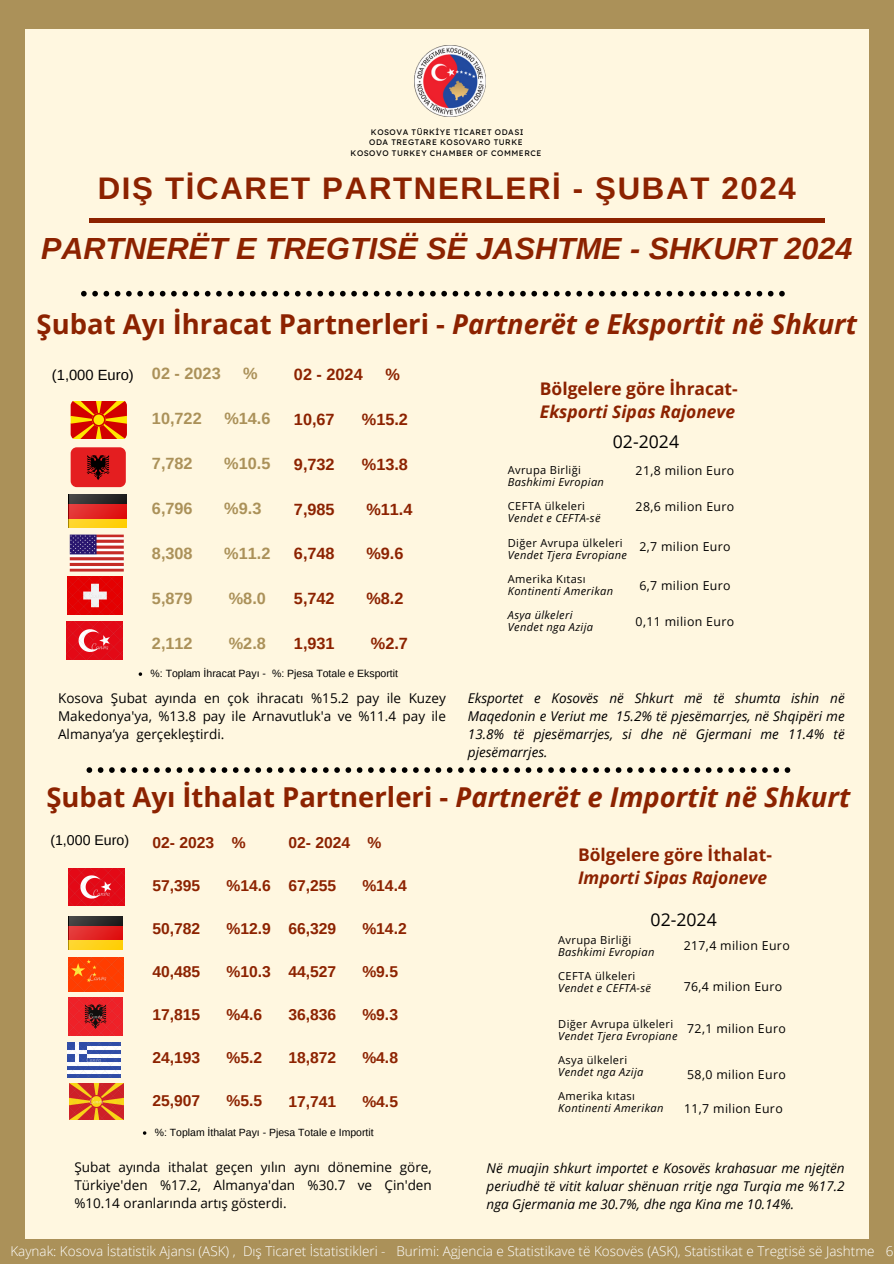
<style>
.page{position:relative;width:894px;height:1264px;background:#fff}
.page>*{position:absolute;margin:0;border:0;box-sizing:border-box;transform-origin:0 0}
.t1{font:700 31.2px "Arimo";letter-spacing:.055em;color:#8c2200}
.t2{font:italic 700 30.6px "Arimo";color:#8c2200}
.t3{font:700 27.45px "Open Sans";color:#8c2200}
.t4{font:17.7px "Open Sans";color:#000}
.t5{font:700 17.4px/23.7px "Open Sans";color:#8c2200}
.t6{font:700 16.2px "Arimo";color:#ab9159}
.t7{font:700 16.2px "Arimo";color:#8c2200}
.t8{font:700 15.6px "Arimo";color:#8c2200}
.t9{font:14.7px "Arimo";color:#000}
.t10{font:14.1px "Arimo";color:#000}
.t11{font:italic 13.5px/18px "Open Sans";color:#000;text-align:justify}
.t12{font:13.5px/18px "Open Sans";color:#000;text-align:justify}
.t13{font:300 13.5px "Open Sans";color:#fff}
.t14{font:12.3px "Open Sans";letter-spacing:.03em;color:#000}
.t15{font:italic 11.1px "Open Sans";letter-spacing:.03em;color:#000}
.t16{font:11.1px "Open Sans";letter-spacing:.03em;color:#000}
.t17{font:10.5px "Arimo";color:#000}
.t18{font:8.1px "Lexend Deca";letter-spacing:.06em;color:#000}
.s1{font-style:italic}
</style>
<div class="page">
<div style="left:0;top:0;width:893px;height:1263px;background:#ab9159"></div>
<div style="left:25px;top:30px;width:843px;height:1209px;background:#fff7e0"></div>
<img style="left:414px;top:46px;width:72px;height:71px">
<svg style="left:81px;top:291px;width:703px;height:5px"></svg>
<hr style="left:89px;top:219px;width:735px;height:3px;background:#8c2200">
<svg style="left:86px;top:767px;width:704px;height:6px"></svg>
<div style="left:71px;top:447px;width:55px;height:40px;background:#e41e20;border-radius:6px"></div>
<svg style="left:86px;top:455px;width:24px;height:25px"></svg>
<img style="left:70px;top:534px;width:54px;height:37px">
<svg style="left:69px;top:494px;width:57px;height:34px;background:#b55625"></svg>
<svg style="left:71px;top:401px;width:56px;height:37px;background:#e04b01"></svg>
<img style="left:66px;top:622px;width:56px;height:37px">
<svg style="left:69px;top:916px;width:54px;height:33px;background:#b45826"></svg>
<img style="left:68px;top:868px;width:57px;height:37px">
<img style="left:68px;top:958px;width:55px;height:33px">
<img style="left:67px;top:576px;width:55px;height:38px">
<img style="left:68px;top:1042px;width:53px;height:35px">
<img style="left:68px;top:997px;width:54px;height:38px">
<img style="left:69px;top:1083px;width:54px;height:36px">
<svg style="left:139px;top:672px;width:3px;height:4px"></svg>
<p class="t18" style="left:371px;top:126px;width:154px">KOSOVA TÜRKİYE TİCARET ODASI</p>
<p class="t18" style="left:369px;top:137px;width:155px">ODA TREGTARE KOSOVARO TURKE</p>
<p class="t18" style="left:350px;top:148px;width:192px">KOSOVO TURKEY CHAMBER OF COMMERCE</p>
<h1 class="t1" style="left:98px;top:171px;width:699px">DIŞ TİCARET PARTNERLERİ - ŞUBAT 2024</h1>
<h1 class="t2" style="left:41px;top:232px;width:812px">PARTNERËT E TREGTISË SË JASHTME - SHKURT 2024</h1>
<h3 class="t3" style="left:37px;top:304px;width:821px">Şubat Ayı İhracat Partnerleri - <span class="s1">Partnerët e Eksportit në Shkurt</span></h3>
<p class="t9" style="left:52px;top:367px;width:83px">(1,000 Euro)</p>
<p class="t6" style="left:152px;top:364px;width:70px">02 - 2023</p>
<p class="t6" style="left:243px;top:364px;width:16px">%</p>
<p class="t6" style="left:152px;top:409px;width:51px">10,722</p>
<p class="t6" style="left:224px;top:409px;width:48px">%14.6</p>
<p class="t6" style="left:152px;top:454px;width:42px">7,782</p>
<p class="t6" style="left:224px;top:454px;width:48px">%10.5</p>
<p class="t6" style="left:152px;top:499px;width:42px">6,796</p>
<p class="t6" style="left:224px;top:499px;width:39px">%9.3</p>
<p class="t6" style="left:152px;top:544px;width:42px">8,308</p>
<p class="t6" style="left:224px;top:544px;width:48px">%11.2</p>
<p class="t6" style="left:152px;top:589px;width:42px">5,879</p>
<p class="t6" style="left:229px;top:589px;width:39px">%8.0</p>
<p class="t6" style="left:152px;top:634px;width:42px">2,112</p>
<p class="t6" style="left:229px;top:634px;width:39px">%2.8</p>
<h3 class="t7" style="left:294px;top:365px;width:70px">02 - 2024</h3>
<h3 class="t7" style="left:385px;top:365px;width:16px">%</h3>
<h3 class="t7" style="left:294px;top:410px;width:42px">10,67</h3>
<h3 class="t7" style="left:362px;top:410px;width:48px">%15.2</h3>
<h3 class="t7" style="left:294px;top:455px;width:42px">9,732</h3>
<h3 class="t7" style="left:362px;top:455px;width:48px">%13.8</h3>
<h3 class="t7" style="left:294px;top:500px;width:42px">7,985</h3>
<h3 class="t7" style="left:366px;top:500px;width:48px">%11.4</h3>
<h3 class="t7" style="left:294px;top:544px;width:42px">6,748</h3>
<h3 class="t7" style="left:366px;top:544px;width:39px">%9.6</h3>
<h6 class="t7" style="left:294px;top:589px;width:42px">5,742</h6>
<h6 class="t7" style="left:366px;top:589px;width:39px">%8.2</h6>
<h3 class="t7" style="left:294px;top:634px;width:42px">1,931</h3>
<h3 class="t7" style="left:371px;top:634px;width:39px">%2.7</h3>
<h4 class="t17" style="left:150px;top:667px;width:249px">%: Toplam İhracat Payı - %: Pjesa Totale e Eksportit</h4>
<p class="t5" style="left:539px;top:376px;width:199px">Bölgelere göre İhracat-<br><span class="s1">Eksporti Sipas Rajoneve</span></p>
<p class="t4" style="left:612px;top:429px;width:68px">02-2024</p>
<p class="t16" style="left:507px;top:462px;width:74px">Avrupa Birliği</p>
<p class="t15" style="left:507px;top:474px;width:98px">Bashkimi Evropian</p>
<p class="t16" style="left:507px;top:498px;width:79px">CEFTA ülkeleri</p>
<p class="t15" style="left:507px;top:510px;width:94px">Vendet e CEFTA-së</p>
<p class="t16" style="left:507px;top:534px;width:116px">Diğer Avrupa ülkeleri</p>
<p class="t15" style="left:507px;top:546px;width:121px">Vendet Tjera Evropiane</p>
<p class="t16" style="left:507px;top:570px;width:79px">Amerika Kıtası</p>
<p class="t15" style="left:507px;top:582px;width:107px">Kontinenti Amerikan</p>
<p class="t15" style="left:507px;top:606px;width:66px">Asya ülkeleri</p>
<p class="t15" style="left:507px;top:618px;width:87px">Vendet nga Azija</p>
<p class="t14" style="left:635px;top:461px;width:100px">21,8 milion Euro</p>
<h2 class="t14" style="left:635px;top:498px;width:100px">28,6 milion Euro</h2>
<h6 class="t14" style="left:639px;top:537px;width:93px">2,7 milion Euro</h6>
<p class="t14" style="left:639px;top:576px;width:93px">6,7 milion Euro</p>
<h5 class="t14" style="left:635px;top:612px;width:100px">0,11 milion Euro</h5>
<h5 class="t12" style="left:58px;top:689px;width:389px">Kosova Şubat ayında en çok ihracatı %15.2 pay ile Kuzey Makedonya'ya, %13.8 pay ile Arnavutluk'a ve %11.4 pay ile Almanya’ya gerçekleştirdi.</h5>
<h5 class="t11" style="left:468px;top:689px;width:378px">Eksportet e Kosovës në Shkurt më të shumta ishin në Maqedonin e Veriut me 15.2% të pjesëmarrjes, në Shqipëri me 13.8% të pjesëmarrjes, si dhe në Gjermani me 11.4% të pjesëmarrjes.</h5>
<h3 class="t3" style="left:46px;top:777px;width:805px">Şubat Ayı İthalat Partnerleri - <span class="s1">Partnerët e Importit në Shkurt</span></h3>
<p class="t10" style="left:50px;top:832px;width:80px">(1,000 Euro)</p>
<p class="t8" style="left:288px;top:834px;width:95px">02- 2024 %</p>
<p class="t8" style="left:288px;top:877px;width:49px">67,255</p>
<p class="t8" style="left:362px;top:877px;width:46px">%14.4</p>
<p class="t8" style="left:288px;top:920px;width:49px">66,329</p>
<p class="t8" style="left:362px;top:920px;width:46px">%14.2</p>
<p class="t8" style="left:288px;top:963px;width:49px">44,527</p>
<p class="t8" style="left:362px;top:963px;width:37px">%9.5</p>
<p class="t8" style="left:288px;top:1006px;width:49px">36,836</p>
<p class="t8" style="left:362px;top:1006px;width:37px">%9.3</p>
<p class="t8" style="left:288px;top:1049px;width:49px">18,872</p>
<p class="t8" style="left:362px;top:1049px;width:37px">%4.8</p>
<p class="t8" style="left:288px;top:1092px;width:49px">17,741</p>
<p class="t8" style="left:362px;top:1092px;width:37px">%4.5</p>
<p class="t17" style="left:155px;top:1126px;width:220px">%: Toplam İthalat Payı - Pjesa Totale e Importit</p>
<p class="t8" style="left:152px;top:833px;width:95px">02- 2023 %</p>
<p class="t8" style="left:152px;top:876px;width:49px">57,395</p>
<p class="t8" style="left:226px;top:876px;width:46px">%14.6</p>
<p class="t8" style="left:152px;top:919px;width:49px">50,782</p>
<p class="t8" style="left:226px;top:919px;width:46px">%12.9</p>
<p class="t8" style="left:152px;top:962px;width:49px">40,485</p>
<p class="t8" style="left:226px;top:962px;width:46px">%10.3</p>
<p class="t8" style="left:152px;top:1005px;width:49px">17,815</p>
<p class="t8" style="left:226px;top:1005px;width:37px">%4.6</p>
<p class="t8" style="left:152px;top:1048px;width:49px">24,193</p>
<p class="t8" style="left:226px;top:1048px;width:37px">%5.2</p>
<p class="t8" style="left:152px;top:1091px;width:49px">25,907</p>
<p class="t8" style="left:226px;top:1091px;width:37px">%5.5</p>
<h5 class="t5" style="left:578px;top:841px;width:195px">Bölgelere göre İthalat-<br><span class="s1">Importi Sipas Rajoneve</span></h5>
<h5 class="t4" style="left:650px;top:907px;width:68px">02-2024</h5>
<h5 class="t16" style="left:558px;top:932px;width:74px">Avrupa Birliği</h5>
<h5 class="t15" style="left:558px;top:944px;width:98px">Bashkimi Evropian</h5>
<h5 class="t16" style="left:558px;top:968px;width:79px">CEFTA ülkeleri</h5>
<h5 class="t15" style="left:558px;top:980px;width:94px">Vendet e CEFTA-së</h5>
<h5 class="t16" style="left:558px;top:1016px;width:116px">Diğer Avrupa ülkeleri</h5>
<h5 class="t15" style="left:558px;top:1028px;width:121px">Vendet Tjera Evropiane</h5>
<h5 class="t16" style="left:558px;top:1052px;width:70px">Asya ülkeleri</h5>
<h5 class="t15" style="left:558px;top:1064px;width:87px">Vendet nga Azija</h5>
<h5 class="t16" style="left:558px;top:1088px;width:78px">Amerika kıtası</h5>
<h3 class="t15" style="left:558px;top:1100px;width:107px">Kontinenti Amerikan</h3>
<p class="t14" style="left:683px;top:936px;width:107px">217,4 milion Euro</p>
<h4 class="t14" style="left:683px;top:977px;width:100px">76,4 milion Euro</h4>
<p class="t14" style="left:687px;top:1019px;width:100px">72,1 milion Euro</p>
<p class="t14" style="left:687px;top:1065px;width:100px">58,0 milion Euro</p>
<p class="t14" style="left:684px;top:1099px;width:100px">11,7 milion Euro</p>
<p class="t12" style="left:74px;top:1157px;width:359px">Şubat ayında ithalat geçen yılın aynı dönemine göre, Türkiye'den %17.2, Almanya'dan %30.7 ve Çin'den %10.14 oranlarında artış gösterdi.</p>
<p class="t11" style="left:486px;top:1158px;width:359px">Në muajin shkurt importet e Kosovës krahasuar me njejtën periudhë të vitit kaluar shënuan rritje nga Turqia me %17.2 nga Gjermania me 30.7%, dhe nga Kina me 10.14%.</p>
<p class="t13" style="left:10px;top:1241px;width:884px">Kaynak: Kosova İstatistik Ajansı (ASK) , Dış Ticaret İstatistikleri - Burimi: Agjencia e Statistikave të Kosovës (ASK), Statistikat e Tregtisë së Jashtme 6</p>
</div>
